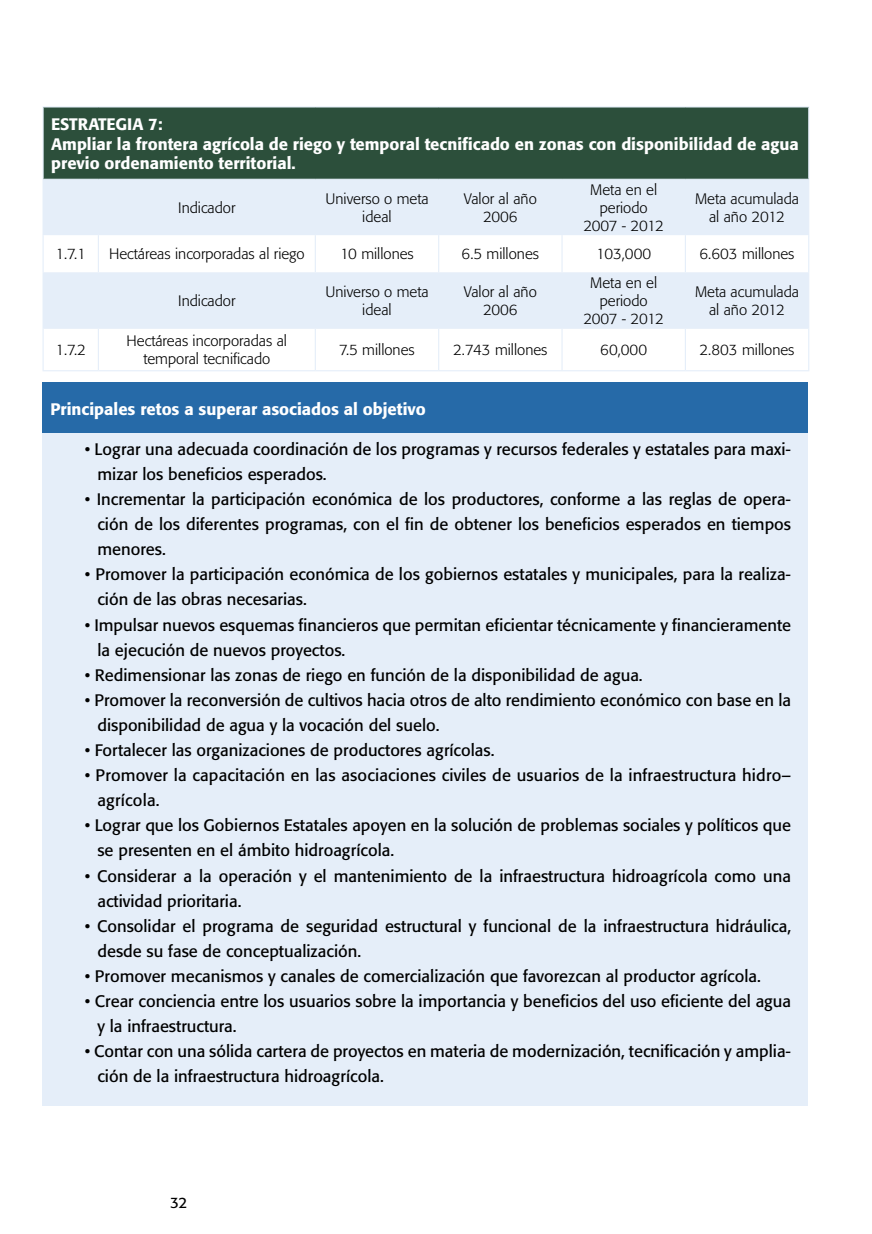
<style>
.page{position:relative;width:872px;height:1234px;background:#fff}
.page>*{position:absolute;margin:0;border:0;box-sizing:border-box;transform-origin:0 0}
.t1{font:16.5px/25px "Formata";color:#000}
.t2{font:500 16.5px/19.8px "Formata";color:#fff}
.t3{font:300 15px/18px "Formata";color:#000;text-align:center}
.t4{font:15px "Formata";color:#000}
</style>
<div class="page">
<div style="left:43px;top:382px;width:765px;height:51px;background:#266aa8"></div>
<div style="left:43px;top:433px;width:765px;height:672px;background:#e5eef9"></div>
<div style="left:43px;top:107px;width:765px;height:72px;background:#2c4f3b"></div>
<svg style="left:44px;top:180px;width:764px;height:147px;fill:#e5eef9"></svg>
<hr style="left:43px;top:106px;width:55px;height:1px;background:#e5eef9">
<hr style="left:43px;top:107px;width:1px;height:72px;background:#e5eef9">
<hr style="left:98px;top:106px;width:217px;height:1px;background:#e5eef9">
<hr style="left:315px;top:106px;width:124px;height:1px;background:#e5eef9">
<hr style="left:439px;top:106px;width:123px;height:1px;background:#e5eef9">
<hr style="left:562px;top:106px;width:123px;height:1px;background:#e5eef9">
<hr style="left:685px;top:106px;width:124px;height:1px;background:#e5eef9">
<hr style="left:808px;top:107px;width:1px;height:72px;background:#e5eef9">
<hr style="left:43px;top:179px;width:55px;height:1px;background:#e5eef9">
<hr style="left:43px;top:180px;width:1px;height:54px;background:#e5eef9">
<hr style="left:98px;top:179px;width:217px;height:1px;background:#e5eef9">
<hr style="left:98px;top:180px;width:1px;height:54px;background:#e5eef9">
<hr style="left:315px;top:179px;width:124px;height:1px;background:#e5eef9">
<hr style="left:315px;top:180px;width:1px;height:54px;background:#e5eef9">
<hr style="left:439px;top:179px;width:123px;height:1px;background:#e5eef9">
<hr style="left:438px;top:180px;width:1px;height:54px;background:#e5eef9">
<hr style="left:562px;top:179px;width:123px;height:1px;background:#e5eef9">
<hr style="left:561px;top:180px;width:1px;height:54px;background:#e5eef9">
<hr style="left:685px;top:179px;width:124px;height:1px;background:#e5eef9">
<hr style="left:685px;top:180px;width:1px;height:54px;background:#e5eef9">
<hr style="left:808px;top:180px;width:1px;height:54px;background:#e5eef9">
<hr style="left:43px;top:234px;width:55px;height:1px;background:#e5eef9">
<hr style="left:43px;top:235px;width:1px;height:37px;background:#e5eef9">
<hr style="left:98px;top:234px;width:217px;height:1px;background:#e5eef9">
<hr style="left:98px;top:235px;width:1px;height:37px;background:#e5eef9">
<hr style="left:315px;top:234px;width:124px;height:1px;background:#e5eef9">
<hr style="left:315px;top:235px;width:1px;height:37px;background:#e5eef9">
<hr style="left:439px;top:234px;width:123px;height:1px;background:#e5eef9">
<hr style="left:438px;top:235px;width:1px;height:37px;background:#e5eef9">
<hr style="left:562px;top:234px;width:123px;height:1px;background:#e5eef9">
<hr style="left:561px;top:235px;width:1px;height:37px;background:#e5eef9">
<hr style="left:685px;top:234px;width:124px;height:1px;background:#e5eef9">
<hr style="left:685px;top:235px;width:1px;height:37px;background:#e5eef9">
<hr style="left:808px;top:235px;width:1px;height:37px;background:#e5eef9">
<hr style="left:43px;top:272px;width:55px;height:1px;background:#e5eef9">
<hr style="left:43px;top:273px;width:1px;height:55px;background:#e5eef9">
<hr style="left:98px;top:272px;width:217px;height:1px;background:#e5eef9">
<hr style="left:98px;top:273px;width:1px;height:54px;background:#e5eef9">
<hr style="left:315px;top:272px;width:124px;height:1px;background:#e5eef9">
<hr style="left:315px;top:273px;width:1px;height:54px;background:#e5eef9">
<hr style="left:439px;top:272px;width:123px;height:1px;background:#e5eef9">
<hr style="left:438px;top:273px;width:1px;height:54px;background:#e5eef9">
<hr style="left:562px;top:272px;width:123px;height:1px;background:#e5eef9">
<hr style="left:561px;top:273px;width:1px;height:54px;background:#e5eef9">
<hr style="left:685px;top:272px;width:124px;height:1px;background:#e5eef9">
<hr style="left:685px;top:273px;width:1px;height:54px;background:#e5eef9">
<hr style="left:808px;top:273px;width:1px;height:55px;background:#e5eef9">
<hr style="left:43px;top:328px;width:1px;height:42px;background:#e5eef9">
<hr style="left:98px;top:329px;width:1px;height:41px;background:#e5eef9">
<hr style="left:315px;top:329px;width:1px;height:41px;background:#e5eef9">
<hr style="left:438px;top:329px;width:1px;height:41px;background:#e5eef9">
<hr style="left:561px;top:329px;width:1px;height:41px;background:#e5eef9">
<hr style="left:685px;top:329px;width:1px;height:41px;background:#e5eef9">
<hr style="left:808px;top:328px;width:1px;height:42px;background:#e5eef9">
<hr style="left:43px;top:370px;width:55px;height:1px;background:#e5eef9">
<hr style="left:98px;top:370px;width:217px;height:1px;background:#e5eef9">
<hr style="left:315px;top:370px;width:124px;height:1px;background:#e5eef9">
<hr style="left:439px;top:370px;width:123px;height:1px;background:#e5eef9">
<hr style="left:562px;top:370px;width:123px;height:1px;background:#e5eef9">
<hr style="left:685px;top:370px;width:124px;height:1px;background:#e5eef9">
<hr style="left:44px;top:327px;width:54px;height:2px;background:#e5eef9">
<hr style="left:98px;top:327px;width:217px;height:2px;background:#e5eef9">
<hr style="left:315px;top:327px;width:124px;height:2px;background:#e5eef9">
<hr style="left:439px;top:327px;width:123px;height:2px;background:#e5eef9">
<hr style="left:562px;top:327px;width:123px;height:2px;background:#e5eef9">
<hr style="left:685px;top:327px;width:123px;height:2px;background:#e5eef9">
<p class="t2" style="left:51px;top:114px;width:749px">ESTRATEGIA 7:<br>Ampliar la frontera agrícola de riego y temporal tecnificado en zonas con disponibilidad de agua previo ordenamiento territorial.</p>
<p class="t3" style="left:178px;top:198px;width:59px">Indicador</p>
<p class="t3" style="left:325px;top:189px;width:105px">Universo o meta ideal</p>
<p class="t3" style="left:464px;top:189px;width:74px">Valor al año<br>2006</p>
<p class="t3" style="left:583px;top:180px;width:82px">Meta en el periodo<br>2007 - 2012</p>
<p class="t3" style="left:695px;top:189px;width:106px">Meta acumulada al año 2012</p>
<p class="t3" style="left:55px;top:245px;width:32px">1.7.1</p>
<p class="t3" style="left:109px;top:245px;width:197px">Hectáreas incorporadas al riego</p>
<p class="t3" style="left:340px;top:245px;width:75px">10 millones</p>
<p class="t3" style="left:461px;top:245px;width:79px">6.5 millones</p>
<p class="t3" style="left:596px;top:245px;width:56px">103,000</p>
<p class="t3" style="left:699px;top:245px;width:96px">6.603 millones</p>
<p class="t3" style="left:178px;top:292px;width:59px">Indicador</p>
<p class="t3" style="left:325px;top:283px;width:105px">Universo o meta ideal</p>
<p class="t3" style="left:464px;top:283px;width:74px">Valor al año<br>2006</p>
<p class="t3" style="left:583px;top:274px;width:82px">Meta en el periodo<br>2007 - 2012</p>
<p class="t3" style="left:695px;top:283px;width:106px">Meta acumulada al año 2012</p>
<p class="t3" style="left:55px;top:341px;width:32px">1.7.2</p>
<p class="t3" style="left:127px;top:332px;width:162px">Hectáreas incorporadas al temporal tecnificado</p>
<p class="t3" style="left:339px;top:341px;width:77px">7.5 millones</p>
<p class="t3" style="left:453px;top:341px;width:96px">2.743 millones</p>
<p class="t3" style="left:600px;top:341px;width:48px">60,000</p>
<p class="t3" style="left:699px;top:341px;width:96px">2.803 millones</p>
<p class="t2" style="left:51px;top:399px;width:376px">Principales retos a superar asociados al objetivo</p>
<p class="t1" style="left:97px;top:436px;width:695px;text-indent:-13px">• Lograr una adecuada coordinación de los programas y recursos federales y estatales para maxi&shy;mizar los beneficios esperados.</p>
<p class="t1" style="left:97px;top:486px;width:695px;text-align:justify;text-indent:-13px">• Incrementar la participación económica de los productores, conforme a las reglas de opera&shy;ción de los diferentes programas, con el fin de obtener los beneficios esperados en tiempos menores.</p>
<p class="t1" style="left:97px;top:562px;width:695px;text-indent:-13px">• Promover la participación económica de los gobiernos estatales y municipales, para la realiza&shy;ción de las obras necesarias.</p>
<p class="t1" style="left:97px;top:612px;width:695px;text-indent:-13px">• Impulsar nuevos esquemas financieros que permitan eficientar técnicamente y financieramente la ejecución de nuevos proyectos.</p>
<p class="t1" style="left:85px;top:662px;width:559px">• Redimensionar las zonas de riego en función de la disponibilidad de agua.</p>
<p class="t1" style="left:97px;top:687px;width:695px;text-indent:-13px">• Promover la reconversión de cultivos hacia otros de alto rendimiento económico con base en la disponibilidad de agua y la vocación del suelo.</p>
<p class="t1" style="left:85px;top:737px;width:411px">• Fortalecer las organizaciones de productores agrícolas.</p>
<p class="t1" style="left:97px;top:762px;width:695px;text-indent:-13px">• Promover la capacitación en las asociaciones civiles de usuarios de la infraestructura hidro– agrícola.</p>
<p class="t1" style="left:97px;top:812px;width:695px;text-indent:-13px">• Lograr que los Gobiernos Estatales apoyen en la solución de problemas sociales y políticos que se presenten en el ámbito hidroagrícola.</p>
<p class="t1" style="left:97px;top:863px;width:695px;text-indent:-13px">• Considerar a la operación y el mantenimiento de la infraestructura hidroagrícola como una actividad prioritaria.</p>
<p class="t1" style="left:97px;top:913px;width:695px;text-indent:-13px">• Consolidar el programa de seguridad estructural y funcional de la infraestructura hidráulica, desde su fase de conceptualización.</p>
<p class="t1" style="left:85px;top:963px;width:678px">• Promover mecanismos y canales de comercialización que favorezcan al productor agrícola.</p>
<p class="t1" style="left:97px;top:988px;width:695px;text-indent:-13px">• Crear conciencia entre los usuarios sobre la importancia y beneficios del uso eficiente del agua y la infraestructura.</p>
<p class="t1" style="left:97px;top:1038px;width:695px;text-indent:-13px">• Contar con una sólida cartera de proyectos en materia de modernización, tecnificación y amplia&shy;ción de la infraestructura hidroagrícola.</p>
<p class="t4" style="left:170px;top:1193px;width:19px">32</p>
</div>
